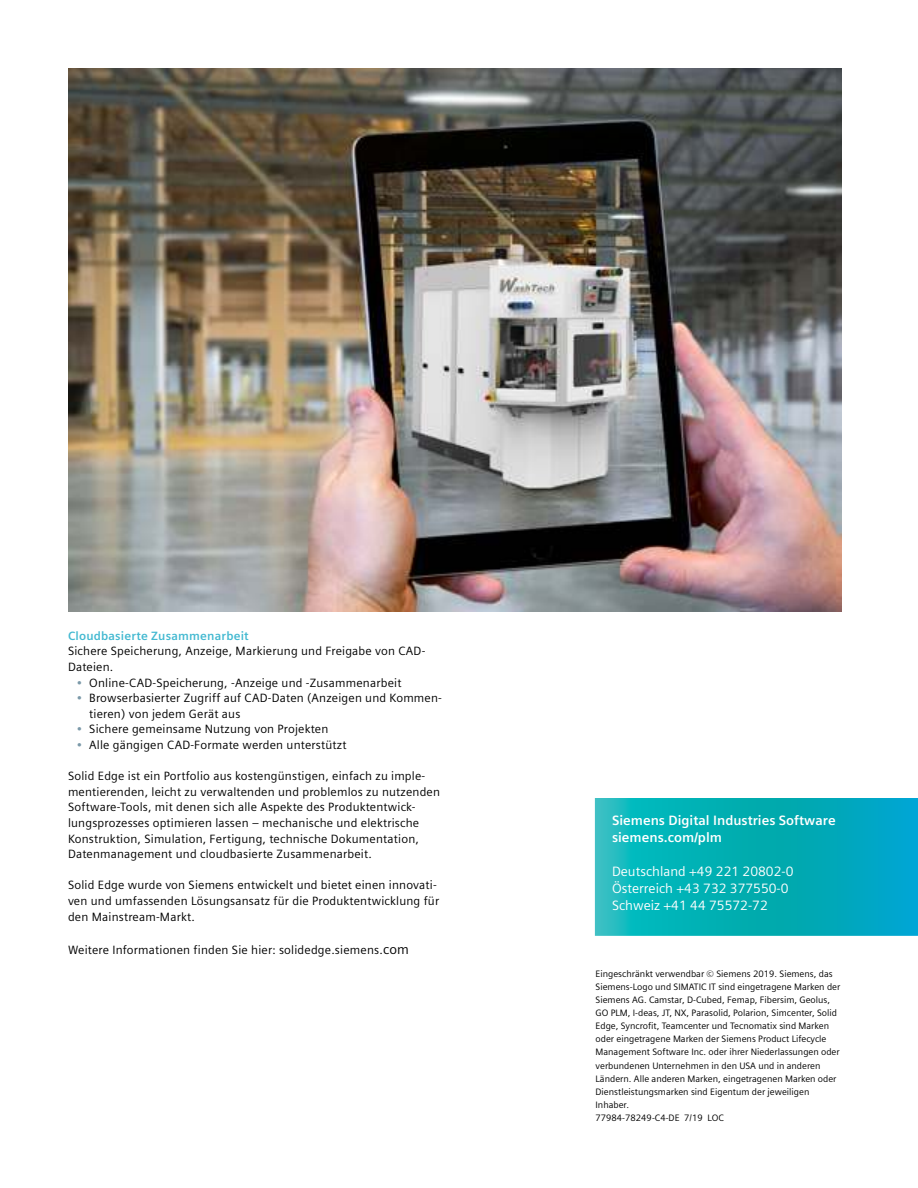
<style>
.page{position:relative;width:918px;height:1188px;background:#fff}
.page>*{position:absolute;margin:0;border:0;box-sizing:border-box;transform-origin:0 0}
.t1{font:13.5px/17px "Siemens Sans Global";color:#fff}
.t2{font:700 13.5px/17px "Siemens Sans Global";color:#fff}
.t3{font:12px/15.6px "Siemens Sans";letter-spacing:.015em;color:#000}
.t4{font:700 12px "Siemens Sans";letter-spacing:.015em;color:#43b9d1}
.t5{font:9.3px/13px "Siemens Sans";color:#000}
.s1{color:#7b99a9}
.s2{font-size:13.5px}
</style>
<div class="page">
<img style="left:595px;top:798px;width:323px;height:138px">
<img style="left:68px;top:68px;width:773px;height:543px">
<p class="t4" style="left:68px;top:631px;width:182px">Cloudbasierte Zusammenarbeit</p>
<p class="t3" style="left:68px;top:644px;width:359px">Sichere Speicherung, Anzeige, Markierung und Freigabe von CAD-<br>Dateien.</p>
<p class="t3" style="left:77px;top:675px;width:327px"><span class="s1">•</span> Online-CAD-Speicherung, -Anzeige und -Zusammenarbeit</p>
<p class="t3" style="left:89px;top:690px;width:354px;text-indent:-13px"><span class="s1">•</span> Browserbasierter Zugriff auf CAD-Daten (Anzeigen und Kommen&shy;tieren) von jedem Gerät aus</p>
<p class="t3" style="left:77px;top:722px;width:253px"><span class="s1">•</span> Sichere gemeinsame Nutzung von Projekten</p>
<p class="t3" style="left:77px;top:737px;width:271px"><span class="s1">•</span> Alle gängigen CAD-Formate werden unterstützt</p>
<p class="t3" style="left:68px;top:768px;width:374px">Solid Edge ist ein Portfolio aus kostengünstigen, einfach zu imple&shy;mentierenden, leicht zu verwaltenden und problemlos zu nutzenden Software-Tools, mit denen sich alle Aspekte des Produktentwick&shy;lungsprozesses optimieren lassen – mechanische und elektrische Konstruktion, Simulation, Fertigung, technische Dokumentation, Datenmanagement und cloudbasierte Zusammenarbeit.</p>
<p class="t3" style="left:68px;top:878px;width:373px">Solid Edge wurde von Siemens entwickelt und bietet einen innovati&shy;ven und umfassenden Lösungsansatz für die Produktentwicklung für den Mainstream-Markt.</p>
<p class="t3" style="left:68px;top:942px;width:342px">Weitere Informationen finden Sie hier: solidedge.siemens.<span class="s2">com</span></p>
<p class="t2" style="left:612px;top:813px;width:225px">Siemens Digital Industries Software siemens.com/plm</p>
<p class="t1" style="left:612px;top:863px;width:183px">Deutschland +49 221 20802-0<br>Österreich +43 732 377550-0<br>Schweiz +41 44 75572-72</p>
<p class="t5" style="left:596px;top:968px;width:246px">Eingeschränkt verwendbar © Siemens 2019. Siemens, das Siemens-Logo und SIMATIC IT sind eingetragene Marken der Siemens AG. Camstar, D-Cubed, Femap, Fibersim, Geolus, GO PLM, I-deas, JT, NX, Parasolid, Polarion, Simcenter, Solid Edge, Syncrofit, Teamcenter und Tecnomatix sind Marken oder eingetragene Marken der Siemens Product Lifecycle Management Software Inc. oder ihrer Niederlassungen oder verbundenen Unternehmen in den USA und in anderen Ländern. Alle anderen Marken, eingetragenen Marken oder Dienstleistungsmarken sind Eigentum der jeweiligen Inhaber.<br>77984-78249-C4-DE 7/19 LOC</p>
</div>
